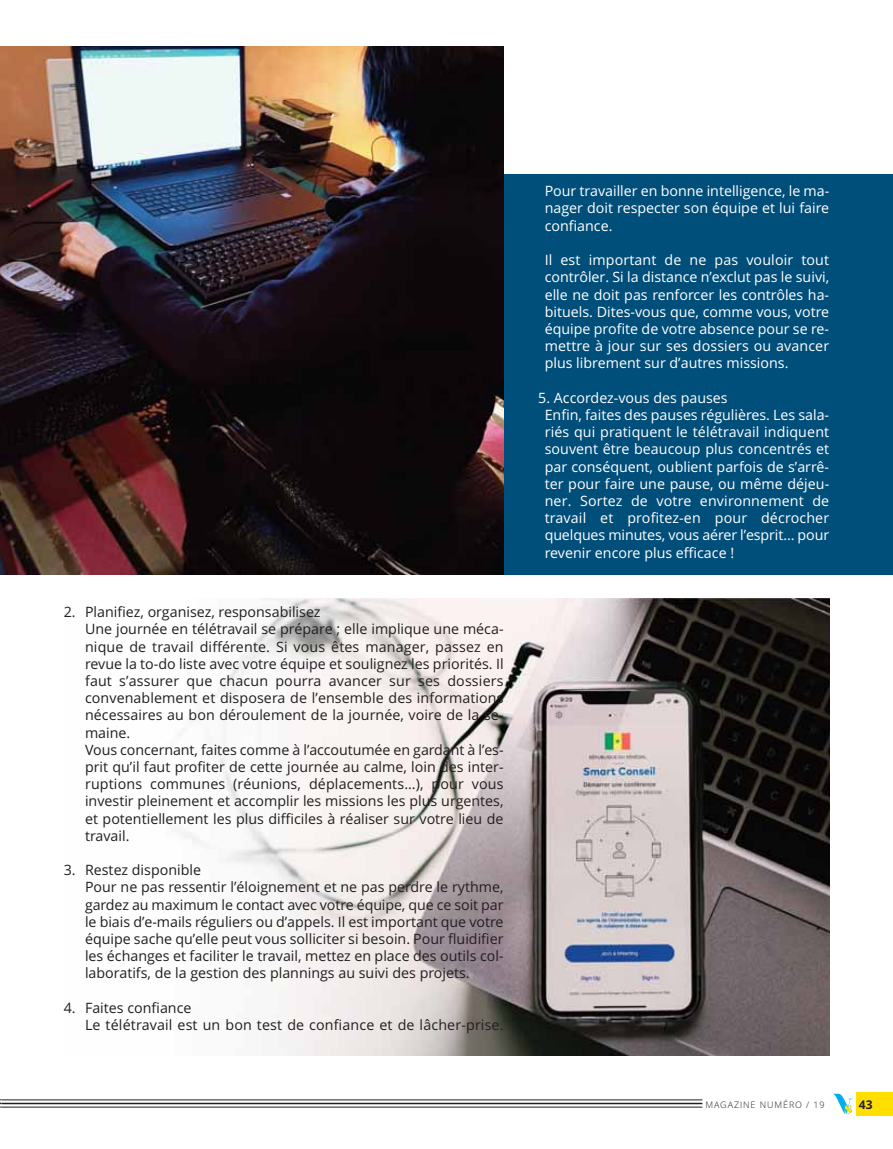
<style>
.page{position:relative;width:893px;height:1149px;background:#fff}
.page>*{position:absolute;margin:0;border:0;box-sizing:border-box;transform-origin:0 0}
.t1{font:14.25px/17.2px "Open Sans";color:#231f20}
.t2{font:14.25px/17.2px "Open Sans";color:#fff;text-align:justify}
.t3{font:700 12px "Open Sans";color:#231f20}
.t4{font:300 9px "Open Sans";letter-spacing:.1em;color:#231f20}
</style>
<div class="page">
<svg style="left:833px;top:1093px;width:20px;height:20px"></svg>
<div style="left:857px;top:1091px;width:36px;height:24px;background:#ffde00"></div>
<hr style="left:2px;top:1099px;width:700px;height:1px;background:#231f20">
<hr style="left:2px;top:1102px;width:700px;height:1px;background:#231f20">
<hr style="left:2px;top:1106px;width:700px;height:1px;background:#231f20">
<div style="left:0;top:174px;width:893px;height:400px;background:#004e7a"></div>
<img style="left:0;top:47px;width:504px;height:527px">
<img style="left:178px;top:598px;width:651px;height:457px">
<p class="t1" style="left:85px;top:604px;width:420px;text-indent:-21px">2. Planifiez, organisez, responsabilisez<br>Une journée en télétravail se prépare ; elle implique une méca&shy;nique de travail différente. Si vous êtes manager, passez en revue la to-do liste avec votre équipe et soulignez les priorités. Il faut s’assurer que chacun pourra avancer sur ses dossiers convenablement et disposera de l’ensemble des informations nécessaires au bon déroulement de la journée, voire de la se&shy;maine.<br>Vous concernant, faites comme à l’accoutumée en gardant à l’es&shy;prit qu’il faut profiter de cette journée au calme, loin des inter&shy;ruptions communes (réunions, déplacements…), pour vous investir pleinement et accomplir les missions les plus urgentes, et potentiellement les plus difficiles à réaliser sur votre lieu de travail.</p>
<p class="t1" style="left:85px;top:862px;width:420px;text-indent:-21px">3. Restez disponible<br>Pour ne pas ressentir l’éloignement et ne pas perdre le rythme, gardez au maximum le contact avec votre équipe, que ce soit par le biais d’e-mails réguliers ou d’appels. Il est important que votre équipe sache qu’elle peut vous solliciter si besoin. Pour fluidifier les échanges et faciliter le travail, mettez en place des outils col&shy;laboratifs, de la gestion des plannings au suivi des projets.</p>
<p class="t1" style="left:85px;top:1000px;width:420px;text-indent:-21px">4. Faites confiance<br>Le télétravail est un bon test de confiance et de lâcher-prise.</p>
<p class="t2" style="left:545px;top:184px;width:286px">Pour travailler en bonne intelligence, le ma&shy;nager doit respecter son équipe et lui faire confiance.</p>
<p class="t2" style="left:545px;top:253px;width:286px">Il est important de ne pas vouloir tout contrôler. Si la distance n’exclut pas le suivi, elle ne doit pas renforcer les contrôles ha&shy;bituels. Dites-vous que, comme vous, votre équipe profite de votre absence pour se re&shy;mettre à jour sur ses dossiers ou avancer plus librement sur d’autres missions.</p>
<p class="t2" style="left:545px;top:390px;width:286px;text-align:left;text-indent:-6px">5. Accordez-vous des pauses<br>Enfin, faites des pauses régulières. Les sala&shy;riés qui pratiquent le télétravail indiquent souvent être beaucoup plus concentrés et par conséquent, oublient parfois de s’arrê&shy;ter pour faire une pause, ou même déjeu&shy;ner. Sortez de votre environnement de travail et profitez-en pour décrocher quelques minutes, vous aérer l’esprit… pour revenir encore plus efficace !</p>
<p class="t4" style="left:705px;top:1100px;width:121px">MAGAZINE NUMÉRO / 19</p>
<p class="t3" style="left:859px;top:1099px;width:15px">43</p>
</div>
